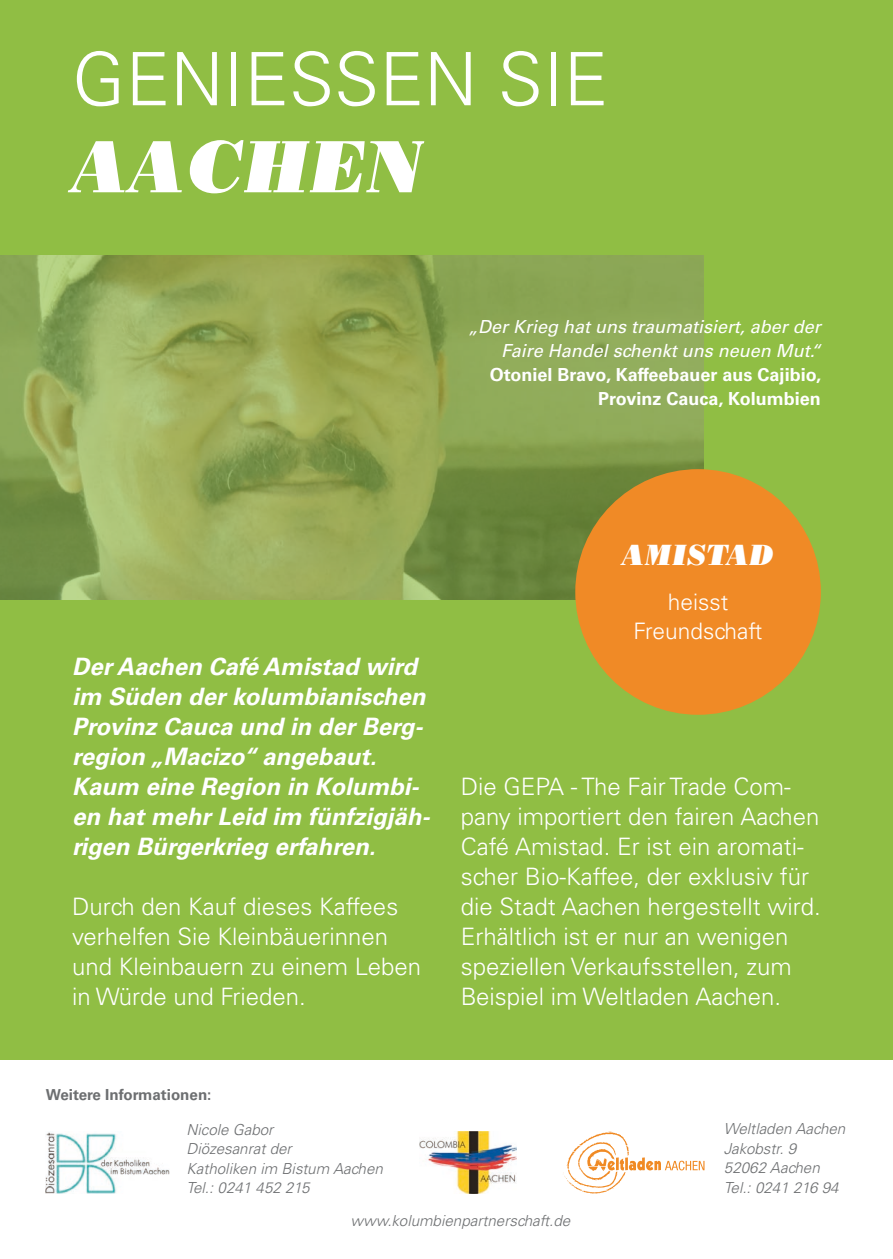
<style>
.page{position:relative;width:893px;height:1259px;background:#fff}
.page>*{position:absolute;margin:0;border:0;box-sizing:border-box;transform-origin:0 0}
.t1{font:300 73.8px "Univers LT Std";color:#fff}
.t2{font:italic 73.8px "Bodoni Std Poster";color:#fff}
.t3{font:italic 29.1px "Bodoni Std Poster";color:#fff}
.t4{font:300 24px/30px "Univers LT Std";color:#fff}
.t5{font:italic 700 24px/30px "Univers LT Std";color:#fff}
.t6{font:300 22.8px "Univers LT Std";color:#fff}
.t7{font:italic 18px/24px "Univers LT Std";color:#fff;text-align:right}
.t8{font:700 18px/24px "Univers LT Std";color:#fff;text-align:right}
.t9{font:italic 300 15.3px "Univers LT Std";color:#6d6f71}
.t10{font:700 15.3px "Univers LT Std";color:#6d6f71}
</style>
<div class="page">
<div style="left:0;top:0;width:893px;height:1059px;background:#90be44"></div>
<img style="left:0;top:256px;width:703px;height:344px">
<div style="left:575px;top:469px;width:246px;height:246px;background:#f08a26;border-radius:50%"></div>
<svg style="left:563px;top:1132px;width:141px;height:61px"></svg>
<img style="left:46px;top:1132px;width:123px;height:61px">
<img style="left:420px;top:1132px;width:97px;height:61px">
<p class="t1" style="left:72px;top:35px;width:538px">GENIESSEN SIE</p>
<p class="t2" style="left:72px;top:122px;width:354px">AACHEN</p>
<p class="t7" style="left:468px;top:315px;width:354px">„Der Krieg hat uns traumatisiert, aber der<br>Faire Handel schenkt uns neuen Mut.“</p>
<p class="t8" style="left:490px;top:363px;width:333px">Otoniel Bravo, Kaffeebauer aus Cajibio,<br>Provinz Cauca, Kolumbien</p>
<p class="t5" style="left:72px;top:651px;width:355px">Der Aachen Café Amistad wird im Süden der kolumbianischen<br>Provinz Cauca und in der Berg&shy;region „Macizo“ angebaut.</p>
<p class="t5" style="left:72px;top:771px;width:360px">Kaum eine Region in Kolumbi&shy;en hat mehr Leid im fünfzigjäh&shy;rigen Bürgerkrieg erfahren.</p>
<p class="t4" style="left:72px;top:891px;width:351px">Durch den Kauf dieses Kaffees verhelfen Sie Kleinbäuerinnen und Kleinbauern zu einem Leben in Würde und Frieden.</p>
<p class="t3" style="left:622px;top:537px;width:153px">AMISTAD</p>
<p class="t6" style="left:668px;top:588px;width:62px">heisst</p>
<p class="t6" style="left:634px;top:617px;width:130px">Freundschaft</p>
<p class="t4" style="left:461px;top:771px;width:362px">Die GEPA - The Fair Trade Com&shy;pany importiert den fairen Aachen<br>Café Amistad. Er ist ein aromati&shy;scher Bio-Kaffee, der exklusiv für die Stadt Aachen hergestellt wird.<br>Erhältlich ist er nur an wenigen speziellen Verkaufsstellen, zum<br>Beispiel im Weltladen Aachen.</p>
<p class="t10" style="left:46px;top:1085px;width:167px">Weitere Informationen:</p>
<p class="t9" style="left:186px;top:1120px;width:88px">Nicole Gabor</p>
<p class="t9" style="left:186px;top:1139px;width:107px">Diözesanrat der</p>
<p class="t9" style="left:186px;top:1159px;width:198px">Katholiken im Bistum Aachen</p>
<p class="t9" style="left:186px;top:1178px;width:125px">Tel.: 0241 452 215</p>
<p class="t9" style="left:724px;top:1119px;width:123px">Weltladen Aachen</p>
<p class="t9" style="left:724px;top:1139px;width:74px">Jakobstr. 9</p>
<p class="t9" style="left:724px;top:1158px;width:97px">52062 Aachen</p>
<p class="t9" style="left:724px;top:1178px;width:116px">Tel.: 0241 216 94</p>
<p class="t9" style="left:351px;top:1211px;width:221px">www.kolumbienpartnerschaft.de</p>
</div>
